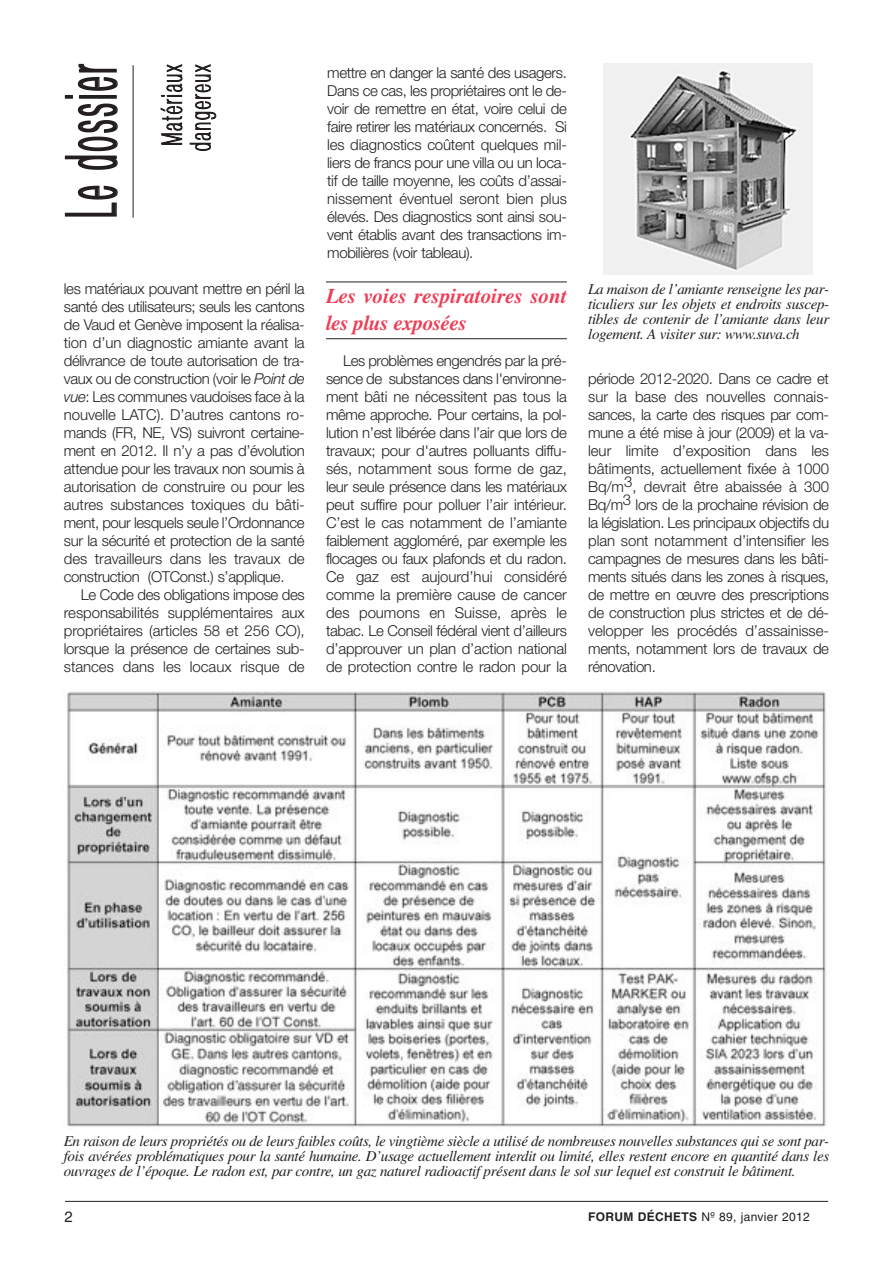
<style>
.page{position:relative;width:893px;height:1263px;background:#fff}
.page>*{position:absolute;margin:0;border:0;box-sizing:border-box;transform-origin:0 0}
.t1{font:300 71.4px "Helvetica Neue";letter-spacing:.165em;color:#231f20;scale:.36 1}
.t2{font:100 28.5px/28.5px "Helvetica Neue";letter-spacing:.165em;color:#231f20;scale:.53 1}
.t3{font:italic 700 21px/27px "Times";color:#ee3d56}
.t4{font:300 15px/18px "Helvetica Neue";letter-spacing:-.02em;color:#231f20;text-align:justify}
.t5{font:italic 15px/15px "Times";letter-spacing:-.025em;color:#231f20;text-align:justify}
.t6{font:15px "Helvetica";color:#231f20}
.t7{font:12px "Helvetica";letter-spacing:.03em;color:#231f20}
.s1{font-style:italic}
.s2{font-weight:700}
</style>
<div class="page">
<hr style="left:326px;top:282px;width:241px;height:1px;background:#231f20">
<hr style="left:326px;top:338px;width:241px;height:1px;background:#231f20">
<hr style="left:65px;top:1201px;width:763px;height:1px;background:#231f20">
<hr style="left:133px;top:65px;width:1px;height:153px;background:#231f20">
<img style="left:67px;top:691px;width:759px;height:437px">
<img style="left:604px;top:64px;width:208px;height:211px">
<h1 class="t1" style="left:47px;top:217px;width:425px;rotate:-90deg">Le dossier</h1>
<h2 class="t2" style="left:158px;top:151px;width:164px;rotate:-90deg">Matériaux dangereux</h2>
<p class="t4" style="left:64px;top:279px;width:242px">les matériaux pouvant mettre en péril la santé des utilisateurs; seuls les cantons de Vaud et Genève imposent la réalisa&shy;tion d’un diagnostic amiante avant la délivrance de toute autorisation de tra&shy;vaux ou de construction (voir le <span class="s1">Point de vue</span>: Les communes vaudoises face à la nouvelle LATC). D’autres cantons ro&shy;mands (FR, NE, VS) suivront certaine&shy;ment en 2012. Il n’y a pas d’évolution attendue pour les travaux non soumis à autorisation de construire ou pour les autres substances toxiques du bâti&shy;ment, pour lesquels seule l’Ordonnance sur la sécurité et protection de la santé des travailleurs dans les travaux de construction (OTConst.) s’applique.</p>
<p class="t4" style="left:64px;top:585px;width:242px;text-indent:17px">Le Code des obligations impose des responsabilités supplémentaires aux propriétaires (articles 58 et 256 CO), lorsque la présence de certaines sub&shy;stances dans les locaux risque de</p>
<p class="t4" style="left:327px;top:63px;width:241px">mettre en danger la santé des usagers.<br>Dans ce cas, les propriétaires ont le de&shy;voir de remettre en état, voire celui de faire retirer les matériaux concernés. Si les diagnostics coûtent quelques mil&shy;liers de francs pour une villa ou un loca&shy;tif de taille moyenne, les coûts d’assai&shy;nissement éventuel seront bien plus élevés. Des diagnostics sont ainsi sou&shy;vent établis avant des transactions im&shy;mobilières (voir tableau).</p>
<h3 class="t3" style="left:326px;top:282px;width:242px">Les voies respiratoires sont les plus exposées</h3>
<p class="t4" style="left:326px;top:351px;width:242px;text-indent:17px">Les problèmes engendrés par la pré&shy;sence de substances dans l'environne&shy;ment bâti ne nécessitent pas tous la même approche. Pour certains, la pol&shy;lution n’est libérée dans l’air que lors de travaux; pour d'autres polluants diffu&shy;sés, notamment sous forme de gaz, leur seule présence dans les matériaux peut suffire pour polluer l’air intérieur.<br>C’est le cas notamment de l’amiante faiblement aggloméré, par exemple les flocages ou faux plafonds et du radon.<br>Ce gaz est aujourd’hui considéré comme la première cause de cancer des poumons en Suisse, après le tabac. Le Conseil fédéral vient d’ailleurs d’approuver un plan d’action national de protection contre le radon pour la</p>
<p class="t5" style="left:588px;top:281px;width:242px">La maison de l’amiante renseigne les par&shy;ticuliers sur les objets et endroits suscep&shy;tibles de contenir de l’amiante dans leur logement. A visiter sur: www.suva.ch</p>
<p class="t4" style="left:588px;top:369px;width:242px">période 2012-2020. Dans ce cadre et sur la base des nouvelles connais&shy;sances, la carte des risques par com&shy;mune a été mise à jour (2009) et la va&shy;leur limite d’exposition dans les bâtiments, actuellement fixée à 1000<br>Bq/m3, devrait être abaissée à 300<br>Bq/m3 lors de la prochaine révision de la législation. Les principaux objectifs du plan sont notamment d’intensifier les campagnes de mesures dans les bâti&shy;ments situés dans les zones à risques, de mettre en œuvre des prescriptions de construction plus strictes et de dé&shy;velopper les procédés d’assainisse&shy;ments, notamment lors de travaux de rénovation.</p>
<p class="t5" style="left:64px;top:1133px;width:767px">En raison de leurs propriétés ou de leurs faibles coûts, le vingtième siècle a utilisé de nombreuses nouvelles substances qui se sont par&shy;fois avérées problématiques pour la santé humaine. D’usage actuellement interdit ou limité, elles restent encore en quantité dans les ouvrages de l’époque. Le radon est, par contre, un gaz naturel radioactif présent dans le sol sur lequel est construit le bâtiment.</p>
<p class="t6" style="left:64px;top:1208px;width:10px">2</p>
<p class="t7" style="left:588px;top:1209px;width:223px"><span class="s2">FORUM DÉCHETS</span> Nº 89, janvier 2012</p>
</div>
